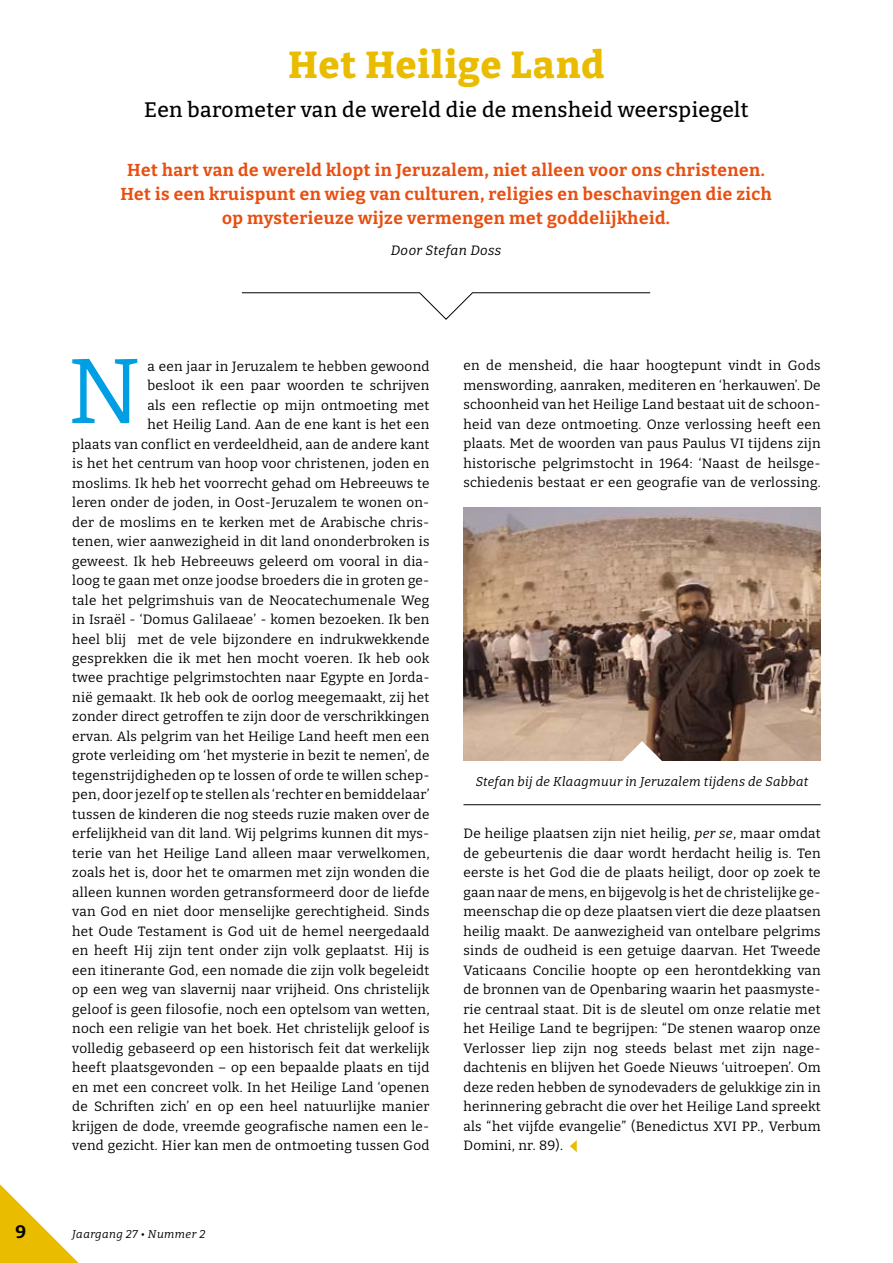
<style>
.page{position:relative;width:893px;height:1263px;background:#fff}
.page>*{position:absolute;margin:0;border:0;box-sizing:border-box;transform-origin:0 0}
.t1{font:91.95px "Bitter";color:#009fe3}
.t2{font:800 37.5px "Bitter";letter-spacing:.03em;color:#eabc00}
.t3{font:500 21px "Bitter";letter-spacing:.02em;color:#000}
.t4{font:700 18px "Bitter";color:#000}
.t5{font:700 17.25px/24px "Bitter";letter-spacing:.03em;color:#e94e0f;text-align:center}
.t6{font:13.5px/19.5px "Bitter";letter-spacing:.02em;color:#000;text-align:justify}
.t7{font:italic 13.5px "Bitter";letter-spacing:.03em;color:#000}
.t8{font:italic 12.75px "Bitter";letter-spacing:.025em;color:#000}
.t9{font:italic 11.25px "Bitter";letter-spacing:.04em;color:#000}
.s1{font-style:italic}
</style>
<div class="page">
<svg style="left:570px;top:1140px;width:7px;height:12px"></svg>
<img style="left:463px;top:507px;width:358px;height:254px">
<svg style="left:241px;top:292px;width:410px;height:28px"></svg>
<svg style="left:600px;top:741px;width:84px;height:20px"></svg>
<hr style="left:463px;top:804px;width:358px;height:1px;background:#000">
<svg style="left:0;top:1184px;width:79px;height:79px"></svg>
<h2 class="t2" style="left:288px;top:41px;width:317px">Het Heilige Land</h2>
<h3 class="t3" style="left:144px;top:96px;width:606px">Een barometer van de wereld die de mensheid weerspiegelt</h3>
<p class="t5" style="left:120px;top:157px;width:653px">Het hart van de wereld klopt in Jeruzalem, niet alleen voor ons christenen.<br>Het is een kruispunt en wieg van culturen, religies en beschavingen die zich op mysterieuze wijze vermengen met goddelijkheid.</p>
<p class="t7" style="left:391px;top:242px;width:112px">Door Stefan Doss</p>
<h1 class="t1" style="left:68px;top:333px;width:74px">N</h1>
<p class="t6" style="left:72px;top:356px;width:359px;text-align:right">a een jaar in Jeruzalem te hebben gewoond<br>besloot ik een paar woorden te schrijven<br>als een reflectie op mijn ontmoeting met<br>het Heilig Land. Aan de ene kant is het een<br>plaats van conflict en verdeeldheid, aan de andere kant is het het centrum van hoop voor christenen, joden en moslims. Ik heb het voorrecht gehad om Hebreeuws te leren onder de joden, in Oost-Jeruzalem te wonen on&shy;der de moslims en te kerken met de Arabische chris&shy;tenen, wier aanwezigheid in dit land ononderbroken is geweest. Ik heb Hebreeuws geleerd om vooral in dia&shy;loog te gaan met onze joodse broeders die in groten ge&shy;tale het pelgrimshuis van de Neocatechumenale Weg in Israël - ‘Domus Galilaeae’ - komen bezoeken. Ik ben heel blij met de vele bijzondere en indrukwekkende gesprekken die ik met hen mocht voeren. Ik heb ook twee prachtige pelgrimstochten naar Egypte en Jorda&shy;nië gemaakt. Ik heb ook de oorlog meegemaakt, zij het zonder direct getroffen te zijn door de verschrikkingen ervan. Als pelgrim van het Heilige Land heeft men een grote verleiding om ‘het mysterie in bezit te nemen’, de tegenstrijdigheden op te lossen of orde te willen schep&shy;pen, door jezelf op te stellen als ‘rechter en bemiddelaar’ tussen de kinderen die nog steeds ruzie maken over de erfelijkheid van dit land. Wij pelgrims kunnen dit mys&shy;terie van het Heilige Land alleen maar verwelkomen, zoals het is, door het te omarmen met zijn wonden die alleen kunnen worden getransformeerd door de liefde van God en niet door menselijke gerechtigheid. Sinds het Oude Testament is God uit de hemel neergedaald en heeft Hij zijn tent onder zijn volk geplaatst. Hij is een itinerante God, een nomade die zijn volk begeleidt op een weg van slavernij naar vrijheid. Ons christelijk geloof is geen filosofie, noch een optelsom van wetten, noch een religie van het boek. Het christelijk geloof is volledig gebaseerd op een historisch feit dat werkelijk heeft plaatsgevonden – op een bepaalde plaats en tijd en met een concreet volk. In het Heilige Land ‘openen de Schriften zich’ en op een heel natuurlijke manier krijgen de dode, vreemde geografische namen een le&shy;vend gezicht. Hier kan men de ontmoeting tussen God</p>
<p class="t6" style="left:463px;top:355px;width:359px">en de mensheid, die haar hoogtepunt vindt in Gods menswording, aanraken, mediteren en ‘herkauwen’. De schoonheid van het Heilige Land bestaat uit de schoon&shy;heid van deze ontmoeting. Onze verlossing heeft een plaats. Met de woorden van paus Paulus VI tijdens zijn historische pelgrimstocht in 1964: ‘Naast de heilsge&shy;schiedenis bestaat er een geografie van de verlossing.</p>
<p class="t8" style="left:476px;top:773px;width:334px">Stefan bij de Klaagmuur in Jeruzalem tijdens de Sabbat</p>
<p class="t6" style="left:463px;top:823px;width:359px">De heilige plaatsen zijn niet heilig, <span class="s1">per se</span>, maar omdat de gebeurtenis die daar wordt herdacht heilig is. Ten eerste is het God die de plaats heiligt, door op zoek te gaan naar de mens, en bijgevolg is het de christelijke ge&shy;meenschap die op deze plaatsen viert die deze plaatsen heilig maakt. De aanwezigheid van ontelbare pelgrims sinds de oudheid is een getuige daarvan. Het Tweede Vaticaans Concilie hoopte op een herontdekking van de bronnen van de Openbaring waarin het paasmyste&shy;rie centraal staat. Dit is de sleutel om onze relatie met het Heilige Land te begrijpen: “De stenen waarop onze Verlosser liep zijn nog steeds belast met zijn nage&shy;dachtenis en blijven het Goede Nieuws ‘uitroepen’. Om deze reden hebben de synodevaders de gelukkige zin in herinnering gebracht die over het Heilige Land spreekt als “het vijfde evangelie” (Benedictus XVI PP., Verbum Domini, nr. 89).</p>
<h3 class="t4" style="left:15px;top:1220px;width:12px">9</h3>
<p class="t9" style="left:72px;top:1227px;width:135px">Jaargang 27 • Nummer 2</p>
</div>
